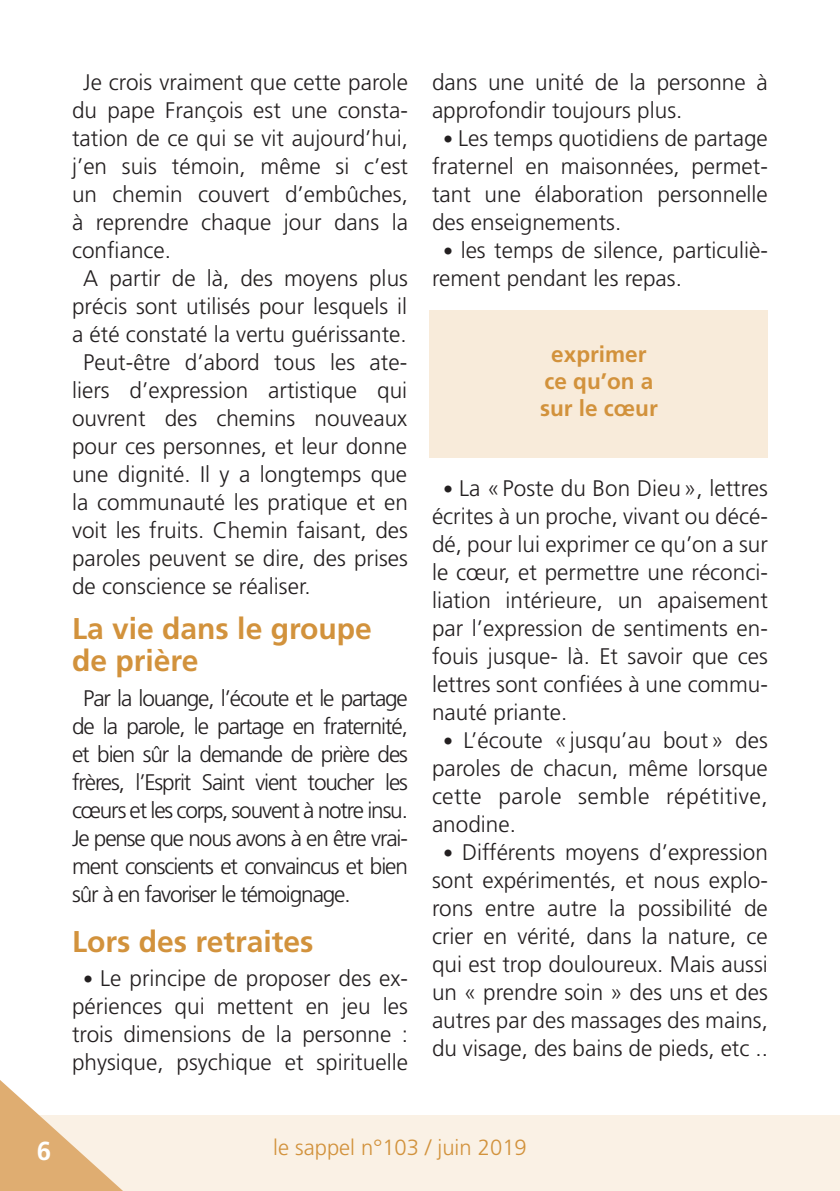
<style>
.page{position:relative;width:840px;height:1191px;background:#fff}
.page>*{position:absolute;margin:0;border:0;box-sizing:border-box;transform-origin:0 0}
.t1{font:700 30px/32px "Frutiger";color:#d2923c}
.t2{font:700 26px "Frutiger";color:#fff}
.t3{font:300 22.6px/28px "Frutiger";color:#231f20;text-align:justify}
.t4{font:700 22.6px/27px "Frutiger";color:#d2923c;text-align:center}
.t5{font:300 22px "Frutiger";color:#d2923c}
.s1{font-size:20px}
</style>
<div class="page">
<div style="left:0;top:1115px;width:839px;height:76px;background:#faf1e5"></div>
<svg style="left:0;top:1080px;width:123px;height:111px"></svg>
<div style="left:429px;top:310px;width:338px;height:147px;background:#f8ebda"></div>
<p class="t3" style="left:72px;top:68px;width:337px;text-indent:11px">Je crois vraiment que cette parole du pape François est une consta&shy;tation de ce qui se vit aujourd’hui, j’en suis témoin, même si c’est un chemin couvert d’embûches, à reprendre chaque jour dans la confiance.</p>
<p class="t3" style="left:72px;top:264px;width:337px;text-align:center">A partir de là, des moyens plus précis sont utilisés pour lesquels il a été constaté la vertu guérissante.</p>
<p class="t3" style="left:72px;top:348px;width:337px;text-indent:11px">Peut-être d’abord tous les ate&shy;liers d’expression artistique qui ouvrent des chemins nouveaux pour ces personnes, et leur donne une dignité. Il y a longtemps que la communauté les pratique et en voit les fruits. Chemin faisant, des paroles peuvent se dire, des prises de conscience se réaliser.</p>
<p class="t1" style="left:72px;top:612px;width:301px">La vie dans le groupe de prière</p>
<p class="t3" style="left:72px;top:684px;width:337px;text-indent:11px">Par la louange, l’écoute et le partage de la parole, le partage en fraternité, et bien sûr la demande de prière des frères, l’Esprit Saint vient toucher les cœurs et les corps, souvent à notre insu.<br>Je pense que nous avons à en être vrai&shy;ment conscients et convaincus et bien sûr à en favoriser le témoignage.</p>
<p class="t1" style="left:72px;top:925px;width:243px">Lors des retraites</p>
<p class="t3" style="left:72px;top:964px;width:337px;text-align:center"><span class="s1">•</span> Le principe de proposer des ex&shy;périences qui mettent en jeu les trois dimensions de la personne : physique, psychique et spirituelle</p>
<p class="t3" style="left:432px;top:68px;width:337px">dans une unité de la personne à approfondir toujours plus.</p>
<p class="t3" style="left:432px;top:124px;width:337px;text-indent:11px"><span class="s1">•</span> Les temps quotidiens de partage fraternel en maisonnées, permet&shy;tant une élaboration personnelle des enseignements.</p>
<p class="t3" style="left:432px;top:236px;width:337px;text-indent:11px"><span class="s1">•</span> les temps de silence, particuliè&shy;rement pendant les repas.</p>
<p class="t4" style="left:539px;top:340px;width:119px">exprimer ce qu’on a sur le cœur</p>
<p class="t3" style="left:432px;top:474px;width:337px;text-indent:11px"><span class="s1">•</span> La «Poste du Bon Dieu», lettres écrites à un proche, vivant ou décé&shy;dé, pour lui exprimer ce qu’on a sur le cœur, et permettre une réconci&shy;liation intérieure, un apaisement par l’expression de sentiments en&shy;fouis jusque- là. Et savoir que ces lettres sont confiées à une commu&shy;nauté priante.</p>
<p class="t3" style="left:432px;top:726px;width:337px;text-indent:11px"><span class="s1">•</span> L’écoute «jusqu’au bout» des paroles de chacun, même lorsque cette parole semble répétitive, anodine.</p>
<p class="t3" style="left:432px;top:838px;width:337px;text-align:center"><span class="s1">•</span> Différents moyens d’expression sont expérimentés, et nous explo&shy;rons entre autre la possibilité de crier en vérité, dans la nature, ce qui est trop douloureux. Mais aussi un « prendre soin » des uns et des autres par des massages des mains, du visage, des bains de pieds, etc ..</p>
<p class="t2" style="left:37px;top:1135px;width:16px">6</p>
<p class="t5" style="left:273px;top:1134px;width:255px">le sappel n°103 / juin 2019</p>
</div>
